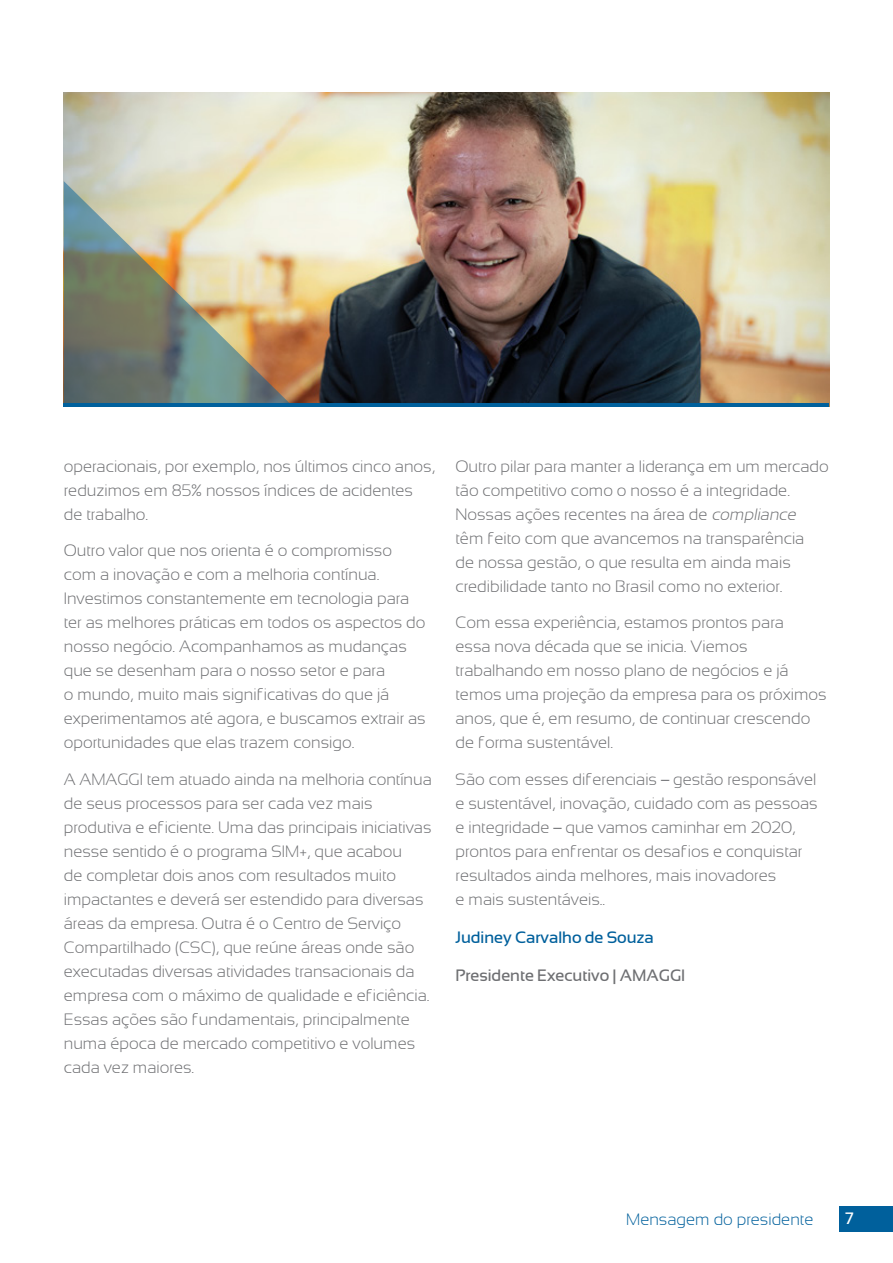
<style>
.page{position:relative;width:893px;height:1263px;background:#fff}
.page>*{position:absolute;margin:0;border:0;box-sizing:border-box;transform-origin:0 0}
.t1{font:300 16.5px/24px "Sansation AMAGGI";color:#6d6e71}
.t2{font:600 16.5px "Sansation AMAGGI";color:#6e6f72}
.t3{font:600 16.5px "Sansation AMAGGI";color:#00609c}
.t4{font:300 16.5px "Sansation AMAGGI";color:#00609c}
.t5{font:600 16.5px "Sansation AMAGGI";color:#fff}
.s1{font-style:italic}
.s2{font-family:"Leelawadee UI";font-weight:400}
</style>
<div class="page">
<img style="left:64px;top:92px;width:765px;height:312px">
<hr style="left:64px;top:404px;width:765px;height:3px;background:#00609c">
<svg style="left:64px;top:181px;width:229px;height:223px;background:#a6a48c"></svg>
<div style="left:840px;top:1206px;width:53px;height:26px;background:#00609c"></div>
<p class="t1" style="left:64px;top:454px;width:373px">operacionais, por exemplo, nos últimos cinco anos, reduzimos em 85% nossos índices de acidentes de trabalho.</p>
<p class="t1" style="left:64px;top:539px;width:363px">Outro valor que nos orienta é o compromisso com a inovação e com a melhoria contínua.<br>Investimos constantemente em tecnologia para ter as melhores práticas em todos os aspectos do nosso negócio. Acompanhamos as mudanças que se desenham para o nosso setor e para<br>o mundo, muito mais significativas do que já experimentamos até agora, e buscamos extrair as oportunidades que elas trazem consigo.</p>
<p class="t1" style="left:64px;top:767px;width:370px">A AMAGGI tem atuado ainda na melhoria contínua de seus processos para ser cada vez mais produtiva e eficiente. Uma das principais iniciativas nesse sentido é o programa SIM+, que acabou<br>de completar dois anos com resultados muito impactantes e deverá ser estendido para diversas áreas da empresa. Outra é o Centro de Serviço Compartilhado (CSC), que reúne áreas onde são executadas diversas atividades transacionais da empresa com o máximo de qualidade e eficiência.<br>Essas ações são fundamentais, principalmente numa época de mercado competitivo e volumes cada vez maiores.</p>
<p class="t1" style="left:455px;top:454px;width:375px">Outro pilar para manter a liderança em um mercado tão competitivo como o nosso é a integridade.<br>Nossas ações recentes na área de <span class="s1">compliance </span>têm feito com que avancemos na transparência<br>de nossa gestão, o que resulta em ainda mais credibilidade tanto no Brasil como no exterior.</p>
<p class="t1" style="left:455px;top:611px;width:373px">Com essa experiência, estamos prontos para<br>essa nova década que se inicia. Viemos trabalhando em nosso plano de negócios e já temos uma projeção da empresa para os próximos anos, que é, em resumo, de continuar crescendo de forma sustentável.</p>
<p class="t1" style="left:455px;top:767px;width:364px">São com esses diferenciais <span class="s2">–</span> gestão responsável e sustentável, inovação, cuidado com as pessoas e integridade <span class="s2">–</span> que vamos caminhar em 2020, prontos para enfrentar os desafios e conquistar resultados ainda melhores, mais inovadores<br>e mais sustentáveis..</p>
<p class="t3" style="left:455px;top:928px;width:200px">Judiney Carvalho de Souza</p>
<p class="t2" style="left:455px;top:966px;width:231px">Presidente Executivo | AMAGGI</p>
<p class="t4" style="left:626px;top:1210px;width:189px">Mensagem do presidente</p>
<p class="t5" style="left:845px;top:1209px;width:11px">7</p>
</div>
